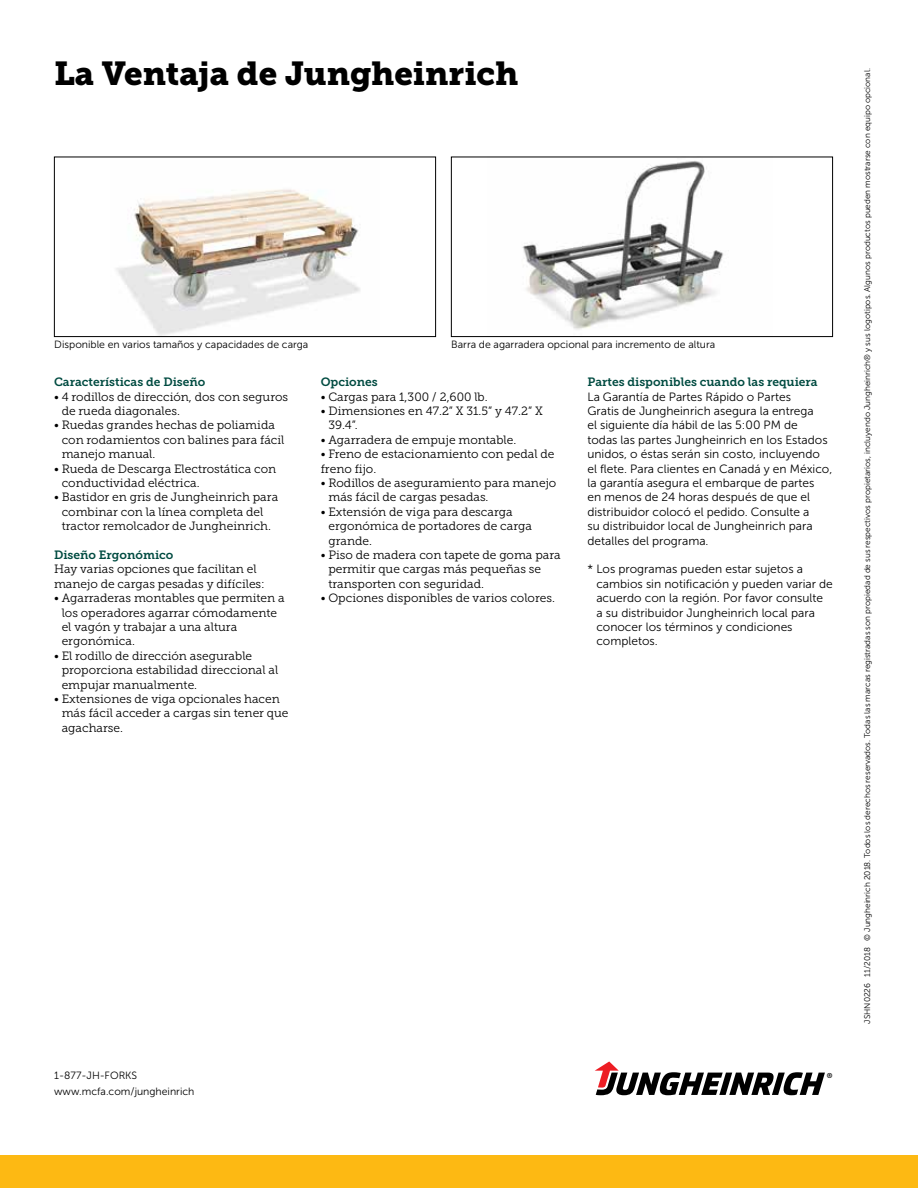
<style>
.page{position:relative;width:918px;height:1188px;background:#fff}
.page>*{position:absolute;margin:0;border:0;box-sizing:border-box;transform-origin:0 0}
.t1{font:33px "Museo Slab 900";color:#000}
.t2{font:12px/14.4px "Museo Slab 300";color:#000}
.t3{font:12px/14.4px "Museo Sans 300";color:#000}
.t4{font:12px "Museo Slab 700";color:#004b41}
.t5{font:10.5px/16.5px "Museo Sans 300";color:#000}
.t6{font:8.25px "Museo Sans 300";color:#000}
.t7{font:7.05px "Museo Sans 700";color:#000}
</style>
<div class="page">
<div style="left:0;top:1155px;width:918px;height:33px;background:#fdb913"></div>
<img style="left:116px;top:189px;width:244px;height:146px">
<div style="left:54px;top:157px;width:382px;height:180px;border:1px solid #000"></div>
<svg style="left:595px;top:1061px;width:230px;height:34px"></svg>
<img style="left:522px;top:161px;width:202px;height:169px">
<div style="left:451px;top:157px;width:382px;height:180px;border:1px solid #000"></div>
<h1 class="t1" style="left:54px;top:54px;width:466px">La Ventaja de Jungheinrich</h1>
<p class="t5" style="left:54px;top:336px;width:256px">Disponible en varios tamaños y capacidades de carga</p>
<p class="t4" style="left:54px;top:375px;width:153px">Características de Diseño</p>
<p class="t2" style="left:62px;top:389px;width:228px;text-indent:-8px">• 4 rodillos de dirección, dos con seguros de rueda diagonales.</p>
<p class="t2" style="left:62px;top:418px;width:224px;text-indent:-8px">• Ruedas grandes hechas de poliamida con rodamientos con balines para fácil manejo manual.</p>
<p class="t2" style="left:62px;top:461px;width:216px;text-indent:-8px">• Rueda de Descarga Electrostática con conductividad eléctrica.</p>
<p class="t2" style="left:54px;top:490px;width:226px;text-align:center">• Bastidor en gris de Jungheinrich para combinar con la línea completa del tractor remolcador de Jungheinrich.</p>
<p class="t4" style="left:54px;top:548px;width:121px">Diseño Ergonómico</p>
<p class="t2" style="left:54px;top:562px;width:212px">Hay varias opciones que facilitan el manejo de cargas pesadas y difíciles:</p>
<p class="t2" style="left:62px;top:591px;width:224px;text-indent:-8px">• Agarraderas montables que permiten a los operadores agarrar cómodamente el vagón y trabajar a una altura ergonómica.</p>
<p class="t2" style="left:62px;top:649px;width:218px;text-indent:-8px">• El rodillo de dirección asegurable proporciona estabilidad direccional al empujar manualmente.</p>
<p class="t2" style="left:62px;top:692px;width:228px;text-indent:-8px">• Extensiones de viga opcionales hacen más fácil acceder a cargas sin tener que agacharse.</p>
<p class="t5" style="left:451px;top:336px;width:266px">Barra de agarradera opcional para incremento de altura</p>
<p class="t4" style="left:321px;top:375px;width:59px">Opciones</p>
<p class="t2" style="left:321px;top:389px;width:168px">• Cargas para 1,300 / 2,600 lb.</p>
<p class="t2" style="left:328px;top:404px;width:216px;text-indent:-8px">• Dimensiones en 47.2” X 31.5” y 47.2” X<br>39.4”.</p>
<p class="t2" style="left:321px;top:433px;width:197px">• Agarradera de empuje montable.</p>
<p class="t2" style="left:321px;top:447px;width:235px">• Freno de estacionamiento con pedal de freno fijo.</p>
<p class="t2" style="left:328px;top:476px;width:229px;text-indent:-8px">• Rodillos de aseguramiento para manejo más fácil de cargas pesadas.</p>
<p class="t2" style="left:328px;top:505px;width:205px;text-indent:-8px">• Extensión de viga para descarga ergonómica de portadores de carga grande.</p>
<p class="t2" style="left:328px;top:548px;width:234px;text-indent:-8px">• Piso de madera con tapete de goma para permitir que cargas más pequeñas se transporten con seguridad.</p>
<p class="t2" style="left:321px;top:591px;width:236px">• Opciones disponibles de varios colores.</p>
<p class="t4" style="left:587px;top:375px;width:232px">Partes disponibles cuando las requiera</p>
<p class="t3" style="left:587px;top:389px;width:246px">La Garantía de Partes Rápido o Partes<br>Gratis de Jungheinrich asegura la entrega<br>el siguiente día hábil de las 5:00 PM de<br>todas las partes Jungheinrich en los Estados unidos, o éstas serán sin costo, incluyendo el flete. Para clientes en Canadá y en México, la garantía asegura el embarque de partes<br>en menos de 24 horas después de que el distribuidor colocó el pedido. Consulte a<br>su distribuidor local de Jungheinrich para detalles del programa.</p>
<p class="t3" style="left:596px;top:562px;width:238px;text-indent:-9px">* Los programas pueden estar sujetos a cambios sin notificación y pueden variar de acuerdo con la región. Por favor consulte<br>a su distribuidor Jungheinrich local para conocer los términos y condiciones completos.</p>
<p class="t5" style="left:54px;top:1067px;width:142px">1-877-JH-FORKS www.mcfa.com/jungheinrich</p>
<p class="t7" style="left:827px;top:1071px;width:7px">®</p>
<p class="t6" style="left:863px;top:1024px;width:957px;rotate:-90deg">JSHN0226 11/2018 © Jungheinrich 2018. Todos los derechos reservados. Todas las marcas registradas son propiedad de sus respectivos propietarios, incluyendo Jungheinrich® y sus logotipos. Algunos productos pueden mostrarse con equipo opcional.</p>
</div>
